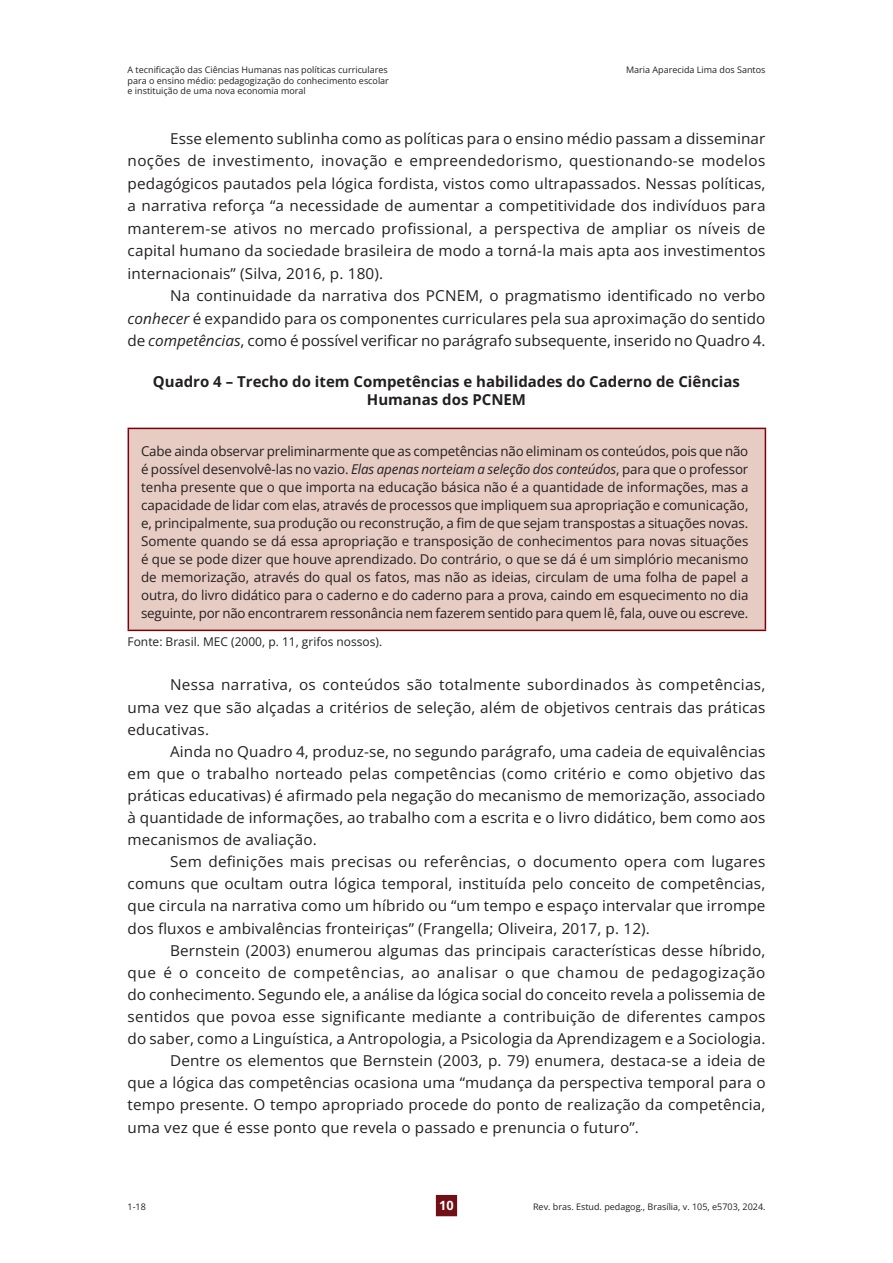
<style>
.page{position:relative;width:893px;height:1263px;background:#fff}
.page>*{position:absolute;margin:0;border:0;box-sizing:border-box;transform-origin:0 0}
._01_-_Corpo_do_texto{font:15px/22px "Open Sans";letter-spacing:.01em;color:#231f20;text-align:justify}
._01_-_Titulo_Tabelas__quadros__graficos_e{font:700 15px/18px "Open Sans";color:#231f20;text-align:center}
._01_-_Texto_Tabela{font:13.5px/18px "Open Sans";letter-spacing:-.01em;color:#231f20;text-align:justify}
.t1{font:700 12.75px "Open Sans";color:#fff}
._01_-_Fonte_da_tabela{font:12px "Open Sans";color:#231f20}
.t2{font:9px/10.5px "Open Sans";color:#231f20}
.s1{font-style:italic}
</style>
<div class="page">
<div style="left:436px;top:1195px;width:21px;height:21px;background:#720e15"></div>
<div style="left:128px;top:428px;width:637px;height:202px;background:#e7ccc4"></div>
<hr style="left:128px;top:428px;width:638px;height:1px;background:#79000d">
<hr style="left:128px;top:429px;width:1px;height:201px;background:#79000d">
<hr style="left:765px;top:429px;width:1px;height:201px;background:#79000d">
<hr style="left:128px;top:630px;width:638px;height:1px;background:#79000d">
<p class="t2" style="left:128px;top:65px;width:263px">A tecnificação das Ciências Humanas nas políticas curriculares para o ensino médio: pedagogização do conhecimento escolar e instituição de uma nova economia moral</p>
<p class="t2" style="left:626px;top:65px;width:141px">Maria Aparecida Lima dos Santos</p>
<p class="_01_-_Corpo_do_texto" style="left:128px;top:127px;width:639px;line-height:22.5px;text-indent:43px">Esse elemento sublinha como as políticas para o ensino médio passam a disseminar noções de investimento, inovação e empreendedorismo, questionando-se modelos pedagógicos pautados pela lógica fordista, vistos como ultrapassados. Nessas políticas, a narrativa reforça “a necessidade de aumentar a competitividade dos indivíduos para manterem-se ativos no mercado profissional, a perspectiva de ampliar os níveis de capital humano da sociedade brasileira de modo a torná-la mais apta aos investimentos internacionais” (Silva, 2016, p. 180).</p>
<p class="_01_-_Corpo_do_texto" style="left:128px;top:284px;width:639px;line-height:22.5px;text-indent:43px">Na continuidade da narrativa dos PCNEM, o pragmatismo identificado no verbo <span class="s1">conhecer</span> é expandido para os componentes curriculares pela sua aproximação do sentido de <span class="s1">competências</span>, como é possível verificar no parágrafo subsequente, inserido no Quadro 4.</p>
<p class="_01_-_Titulo_Tabelas__quadros__graficos_e" style="left:153px;top:372px;width:589px">Quadro 4 – Trecho do item Competências e habilidades do Caderno de Ciências<br>Humanas dos PCNEM</p>
<p class="_01_-_Texto_Tabela" style="left:141px;top:441px;width:609px">Cabe ainda observar preliminarmente que as competências não eliminam os conteúdos, pois que não é possível desenvolvê-las no vazio. <span class="s1">Elas apenas norteiam a seleção dos conteúdos</span>, para que o professor tenha presente que o que importa na educação básica não é a quantidade de informações, mas a capacidade de lidar com elas, através de processos que impliquem sua apropriação e comunicação, e, principalmente, sua produção ou reconstrução, a fim de que sejam transpostas a situações novas.</p>
<p class="_01_-_Texto_Tabela" style="left:141px;top:531px;width:609px">Somente quando se dá essa apropriação e transposição de conhecimentos para novas situações é que se pode dizer que houve aprendizado. Do contrário, o que se dá é um simplório mecanismo de memorização, através do qual os fatos, mas não as ideias, circulam de uma folha de papel a outra, do livro didático para o caderno e do caderno para a prova, caindo em esquecimento no dia seguinte, por não encontrarem ressonância nem fazerem sentido para quem lê, fala, ouve ou escreve.</p>
<p class="_01_-_Fonte_da_tabela" style="left:128px;top:633px;width:256px">Fonte: Brasil. MEC (2000, p. 11, grifos nossos).</p>
<p class="_01_-_Corpo_do_texto" style="left:128px;top:674px;width:639px;text-indent:43px">Nessa narrativa, os conteúdos são totalmente subordinados às competências, uma vez que são alçadas a critérios de seleção, além de objetivos centrais das práticas educativas.</p>
<p class="_01_-_Corpo_do_texto" style="left:128px;top:740px;width:639px;text-indent:43px">Ainda no Quadro 4, produz-se, no segundo parágrafo, uma cadeia de equivalências em que o trabalho norteado pelas competências (como critério e como objetivo das práticas educativas) é afirmado pela negação do mecanismo de memorização, associado à quantidade de informações, ao trabalho com a escrita e o livro didático, bem como aos mecanismos de avaliação.</p>
<p class="_01_-_Corpo_do_texto" style="left:128px;top:850px;width:639px;text-indent:43px">Sem definições mais precisas ou referências, o documento opera com lugares comuns que ocultam outra lógica temporal, instituída pelo conceito de competências, que circula na narrativa como um híbrido ou “um tempo e espaço intervalar que irrompe dos fluxos e ambivalências fronteiriças” (Frangella; Oliveira, 2017, p. 12).</p>
<p class="_01_-_Corpo_do_texto" style="left:128px;top:939px;width:639px;text-indent:43px">Bernstein (2003) enumerou algumas das principais características desse híbrido, que é o conceito de competências, ao analisar o que chamou de pedagogização do conhecimento. Segundo ele, a análise da lógica social do conceito revela a polissemia de sentidos que povoa esse significante mediante a contribuição de diferentes campos do saber, como a Linguística, a Antropologia, a Psicologia da Aprendizagem e a Sociologia.</p>
<p class="_01_-_Corpo_do_texto" style="left:128px;top:1049px;width:639px;text-indent:43px">Dentre os elementos que Bernstein (2003, p. 79) enumera, destaca-se a ideia de que a lógica das competências ocasiona uma “mudança da perspectiva temporal para o tempo presente. O tempo apropriado procede do ponto de realização da competência, uma vez que é esse ponto que revela o passado e prenuncia o futuro”.</p>
<p class="t1" style="left:439px;top:1197px;width:16px">10</p>
<p class="t2" style="left:128px;top:1201px;width:20px">1-18</p>
<p class="t2" style="left:533px;top:1201px;width:234px">Rev. bras. Estud. pedagog., Brasília, v. 105, e5703, 2024.</p>
</div>
